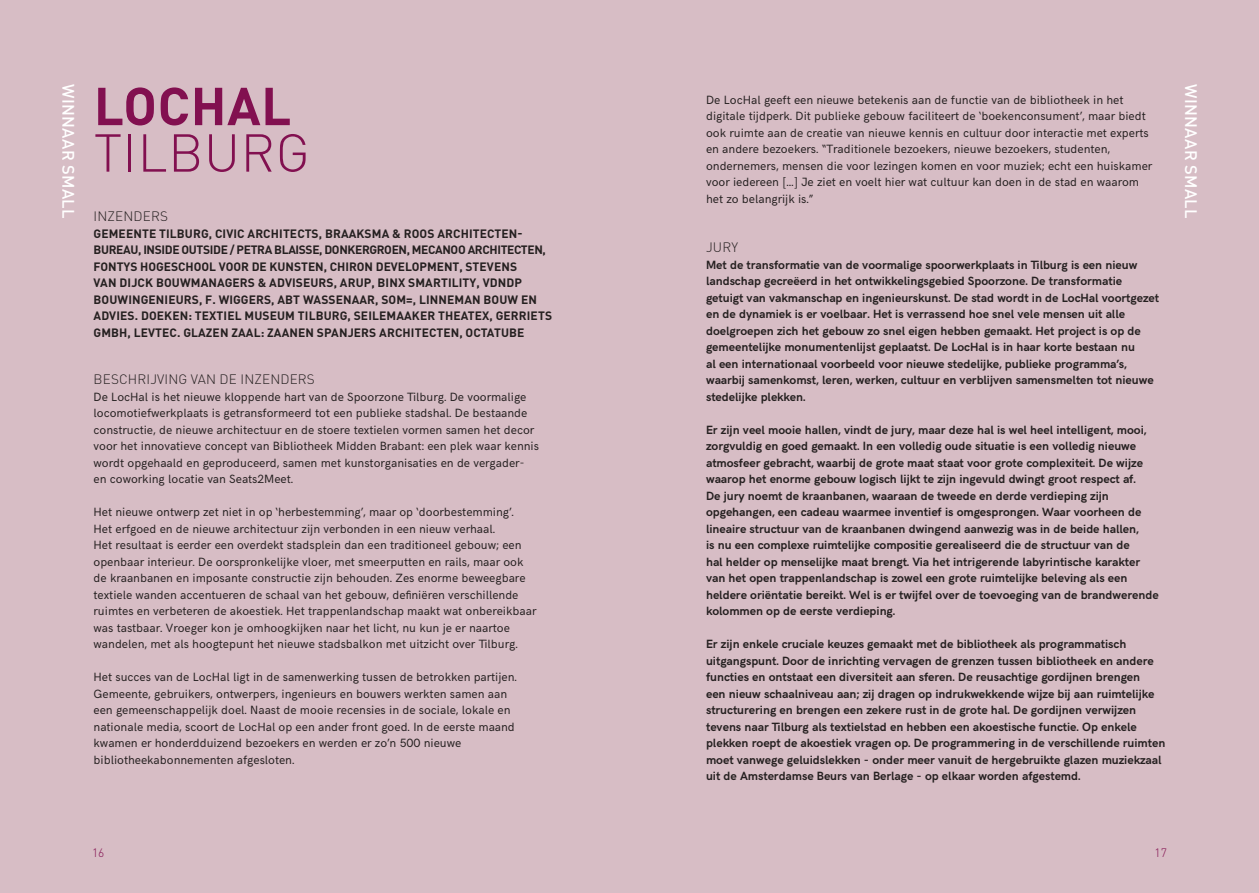
<style>
.page{position:relative;width:1259px;height:893px;background:#d7bdc5}
.page>*{position:absolute;margin:0;border:0;box-sizing:border-box;transform-origin:0 0}
.Stad{font:300 52.5px "DIN Pro";letter-spacing:.01em;color:#821050}
.Projectnaam{font:700 52.5px "DIN Pro";letter-spacing:.01em;color:#821050}
.Categorie_wit{font:500 16.5px "DIN Pro";letter-spacing:.02em;color:#fff}
.Bodytekst_-_kopje{font:300 13.5px "DIN Pro";letter-spacing:.01em;color:#252020}
.Stad-2{font:300 13.5px "DIN Pro";letter-spacing:.01em;color:#252020}
.Bodytekst_-_bold{font:700 12px/16.5px "HK Grotesk";color:#252020}
.Bodytekst_regular{font:12px/16.5px "HK Grotesk";color:#252020}
.Stad-3{font:700 12px/16.5px "DIN Pro";letter-spacing:.01em;color:#252020}
.stad_winnaar{font:300 12px "DIN Pro";color:#821050}
</style>
<div class="page">
<p class="Categorie_wit" style="left:80px;top:84px;width:136px;rotate:90deg">WINNAAR SMALL</p>
<p class="Categorie_wit" style="left:1202px;top:84px;width:136px;rotate:90deg">WINNAAR SMALL</p>
<p class="Projectnaam" style="left:94px;top:70px;width:199px">LOCHAL</p>
<p class="Stad" style="left:94px;top:117px;width:217px">TILBURG</p>
<p class="Stad-2" style="left:94px;top:207px;width:76px">INZENDERS</p>
<p class="Stad-3" style="left:94px;top:225px;width:460px">GEMEENTE TILBURG, CIVIC ARCHITECTS, BRAAKSMA &amp; ROOS ARCHITECTEN-BUREAU, INSIDE OUTSIDE / PETRA BLAISSE, DONKERGROEN, MECANOO ARCHITECTEN, FONTYS HOGESCHOOL VOOR DE KUNSTEN, CHIRON DEVELOPMENT, STEVENS<br>VAN DIJCK BOUWMANAGERS &amp; ADVISEURS, ARUP, BINX SMARTILITY, VDNDP BOUWINGENIEURS, F. WIGGERS, ABT WASSENAAR, SOM=, LINNEMAN BOUW EN ADVIES. DOEKEN: TEXTIEL MUSEUM TILBURG, SEILEMAAKER THEATEX, GERRIETS GMBH, LEVTEC. GLAZEN ZAAL: ZAANEN SPANJERS ARCHITECTEN, OCTATUBE</p>
<p class="Bodytekst_-_kopje" style="left:94px;top:370px;width:223px">BESCHRIJVING VAN DE INZENDERS</p>
<p class="Bodytekst_regular" style="left:94px;top:387px;width:447px">De LocHal is het nieuwe kloppende hart van de Spoorzone Tilburg. De voormalige locomotiefwerkplaats is getransformeerd tot een publieke stadshal. De bestaande constructie, de nieuwe architectuur en de stoere textielen vormen samen het decor voor het innovatieve concept van Bibliotheek Midden Brabant: een plek waar kennis wordt opgehaald en geproduceerd, samen met kunstorganisaties en de vergader&shy;en coworking locatie van Seats2Meet.</p>
<p class="Bodytekst_regular" style="left:94px;top:503px;width:444px">Het nieuwe ontwerp zet niet in op ‘herbestemming’, maar op ‘doorbestemming’.<br>Het erfgoed en de nieuwe architectuur zijn verbonden in een nieuw verhaal.<br>Het resultaat is eerder een overdekt stadsplein dan een traditioneel gebouw; een openbaar interieur. De oorspronkelijke vloer, met smeerputten en rails, maar ook de kraanbanen en imposante constructie zijn behouden. Zes enorme beweegbare textiele wanden accentueren de schaal van het gebouw, definiëren verschillende ruimtes en verbeteren de akoestiek. Het trappenlandschap maakt wat onbereikbaar was tastbaar. Vroeger kon je omhoogkijken naar het licht, nu kun je er naartoe wandelen, met als hoogtepunt het nieuwe stadsbalkon met uitzicht over Tilburg.</p>
<p class="Bodytekst_regular" style="left:94px;top:668px;width:425px">Het succes van de LocHal ligt in de samenwerking tussen de betrokken partijen.<br>Gemeente, gebruikers, ontwerpers, ingenieurs en bouwers werkten samen aan een gemeenschappelijk doel. Naast de mooie recensies in de sociale, lokale en nationale media, scoort de LocHal op een ander front goed. In de eerste maand kwamen er honderdduizend bezoekers en werden er zo’n 500 nieuwe bibliotheekabonnementen afgesloten.</p>
<p class="Bodytekst_regular" style="left:706px;top:90px;width:448px">De LocHal geeft een nieuwe betekenis aan de functie van de bibliotheek in het digitale tijdperk. Dit publieke gebouw faciliteert de ‘boekenconsument’, maar biedt ook ruimte aan de creatie van nieuwe kennis en cultuur door interactie met experts en andere bezoekers. “Traditionele bezoekers, nieuwe bezoekers, studenten, ondernemers, mensen die voor lezingen komen en voor muziek; echt een huiskamer voor iedereen […] Je ziet en voelt hier wat cultuur kan doen in de stad en waarom het zo belangrijk is.”</p>
<p class="Bodytekst_-_kopje" style="left:706px;top:238px;width:33px">JURY</p>
<p class="Bodytekst_-_bold" style="left:706px;top:255px;width:454px">Met de transformatie van de voormalige spoorwerkplaats in Tilburg is een nieuw landschap gecreëerd in het ontwikkelingsgebied Spoorzone. De transformatie getuigt van vakmanschap en ingenieurskunst. De stad wordt in de LocHal voortgezet en de dynamiek is er voelbaar. Het is verrassend hoe snel vele mensen uit alle doelgroepen zich het gebouw zo snel eigen hebben gemaakt. Het project is op de gemeentelijke monumentenlijst geplaatst. De LocHal is in haar korte bestaan nu<br>al een internationaal voorbeeld voor nieuwe stedelijke, publieke programma’s, waarbij samenkomst, leren, werken, cultuur en verblijven samensmelten tot nieuwe stedelijke plekken.</p>
<p class="Bodytekst_-_bold" style="left:706px;top:420px;width:442px">Er zijn veel mooie hallen, vindt de jury, maar deze hal is wel heel intelligent, mooi, zorgvuldig en goed gemaakt. In een volledig oude situatie is een volledig nieuwe atmosfeer gebracht, waarbij de grote maat staat voor grote complexiteit. De wijze waarop het enorme gebouw logisch lijkt te zijn ingevuld dwingt groot respect af.</p>
<p class="Bodytekst_-_bold" style="left:706px;top:486px;width:454px">De jury noemt de kraanbanen, waaraan de tweede en derde verdieping zijn opgehangen, een cadeau waarmee inventief is omgesprongen. Waar voorheen de lineaire structuur van de kraanbanen dwingend aanwezig was in de beide hallen,<br>is nu een complexe ruimtelijke compositie gerealiseerd die de structuur van de<br>hal helder op menselijke maat brengt. Via het intrigerende labyrintische karakter van het open trappenlandschap is zowel een grote ruimtelijke beleving als een heldere oriëntatie bereikt. Wel is er twijfel over de toevoeging van de brandwerende kolommen op de eerste verdieping.</p>
<p class="Bodytekst_-_bold" style="left:706px;top:635px;width:461px">Er zijn enkele cruciale keuzes gemaakt met de bibliotheek als programmatisch uitgangspunt. Door de inrichting vervagen de grenzen tussen bibliotheek en andere functies en ontstaat een diversiteit aan sferen. De reusachtige gordijnen brengen<br>een nieuw schaalniveau aan; zij dragen op indrukwekkende wijze bij aan ruimtelijke structurering en brengen een zekere rust in de grote hal. De gordijnen verwijzen tevens naar Tilburg als textielstad en hebben een akoestische functie. Op enkele plekken roept de akoestiek vragen op. De programmering in de verschillende ruimten moet vanwege geluidslekken - onder meer vanuit de hergebruikte glazen muziekzaal uit de Amsterdamse Beurs van Berlage - op elkaar worden afgestemd.</p>
<p class="stad_winnaar" style="left:92px;top:844px;width:14px">16</p>
<p class="stad_winnaar" style="left:1154px;top:844px;width:14px">17</p>
</div>
